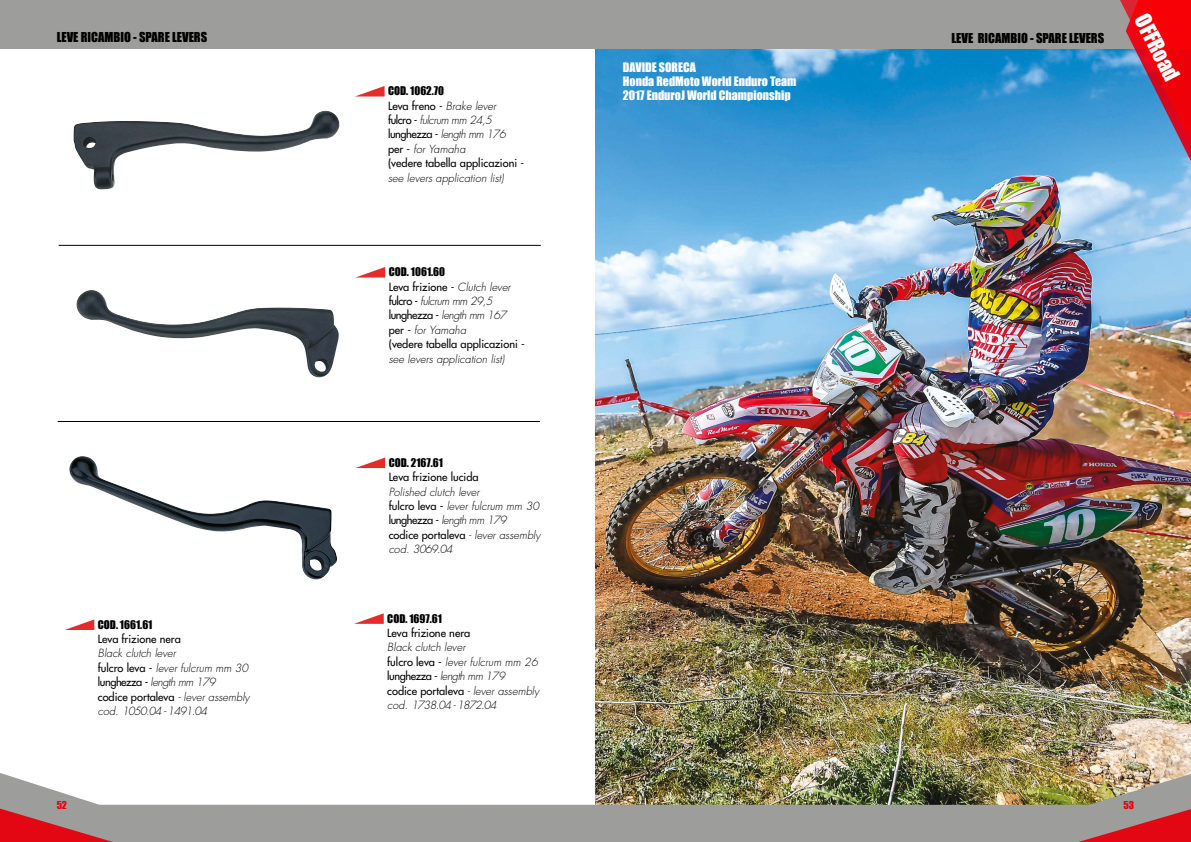
<style>
.page{position:relative;width:1191px;height:842px;background:#fff}
.page>*{position:absolute;margin:0;border:0;box-sizing:border-box;transform-origin:0 0}
.t1{font:20.8px "Impact";color:#fff}
.t2{font:12.6px "Impact";color:#000}
.t3{font:12px/14.4px "Impact";color:#fff}
.t4{font:italic 300 11px/14.4px "Futura";color:#000}
.t5{font:11px/14.4px "Futura";color:#000}
.t6{font:11px "Impact";color:#000}
.t7{font:10px "Impact";color:#e30613}
.s1{font-weight:300;font-style:italic}
.s2{font-weight:400;font-style:normal}
</style>
<div class="page">
<img style="left:595px;top:48px;width:596px;height:725px">
<div style="left:0;top:0;width:1191px;height:48px;background:#9d9d9c"></div>
<img style="left:0;top:773px;width:1191px;height:69px">
<svg style="left:0;top:808px;width:113px;height:34px"></svg>
<svg style="left:1115px;top:0;width:76px;height:178px"></svg>
<svg style="left:1078px;top:809px;width:113px;height:33px"></svg>
<img style="left:76px;top:290px;width:263px;height:87px">
<svg style="left:357px;top:267px;width:28px;height:10px"></svg>
<hr style="left:59px;top:245px;width:482px;height:1px;background:#000">
<img style="left:73px;top:111px;width:267px;height:79px">
<svg style="left:355px;top:86px;width:29px;height:11px"></svg>
<hr style="left:58px;top:421px;width:482px;height:1px;background:#000">
<img style="left:69px;top:456px;width:268px;height:124px">
<svg style="left:65px;top:619px;width:29px;height:11px"></svg>
<svg style="left:354px;top:613px;width:30px;height:11px"></svg>
<svg style="left:356px;top:457px;width:29px;height:11px"></svg>
<p class="t2" style="left:57px;top:27px;width:152px">LEVE RICAMBIO - SPARE LEVERS</p>
<p class="t2" style="left:951px;top:29px;width:154px">LEVE RICAMBIO - SPARE LEVERS</p>
<p class="t6" style="left:388px;top:82px;width:57px">COD. 1062.70</p>
<p class="t5" style="left:388px;top:98px;width:137px">Leva freno - <span class="s1">Brake lever<br></span>fulcro - <span class="s1">fulcrum mm 24,5 </span>lunghezza - <span class="s1">length mm 176 </span>per - <span class="s1">for Yamaha<br></span>(vedere tabella applicazioni -</p>
<p class="t4" style="left:388px;top:170px;width:117px">see levers application list)</p>
<p class="t3" style="left:623px;top:59px;width:175px">DAVIDE SORECA<br>Honda RedMoto World Enduro Team<br>2017 EnduroJ World Championship</p>
<h1 class="t1" style="left:1155px;top:8px;width:73px;rotate:63deg">OFFRoad</h1>
<p class="t6" style="left:389px;top:263px;width:58px">COD. 1061.60</p>
<p class="t5" style="left:389px;top:279px;width:137px">Leva frizione - <span class="s1">Clutch lever </span>fulcro - <span class="s1">fulcrum mm 29,5 </span>lunghezza - <span class="s1">length mm 167 </span>per - <span class="s1">for Yamaha<br></span>(vedere tabella applicazioni -</p>
<p class="t4" style="left:389px;top:351px;width:117px">see levers application list)</p>
<p class="t6" style="left:98px;top:616px;width:56px">COD. 1661.61</p>
<p class="t5" style="left:98px;top:632px;width:85px">Leva frizione nera</p>
<p class="t4" style="left:98px;top:646px;width:153px">Black clutch lever<br><span class="s2">fulcro leva -</span> lever fulcrum mm 30 <span class="s2">lunghezza -</span> length mm 179<br><span class="s2">codice portaleva</span> - lever assembly cod. 1050.04 - 1491.04</p>
<p class="t7" style="left:57px;top:798px;width:12px">52</p>
<p class="t6" style="left:389px;top:454px;width:56px">COD. 2167.61</p>
<p class="t5" style="left:389px;top:470px;width:91px">Leva frizione lucida</p>
<p class="t4" style="left:389px;top:484px;width:153px">Polished clutch lever<br><span class="s2">fulcro leva -</span> lever fulcrum mm 30 <span class="s2">lunghezza -</span> length mm 179<br><span class="s2">codice portaleva</span> - lever assembly cod. 3069.04</p>
<p class="t6" style="left:387px;top:610px;width:56px">COD. 1697.61</p>
<p class="t5" style="left:387px;top:625px;width:85px">Leva frizione nera</p>
<p class="t4" style="left:387px;top:640px;width:153px">Black clutch lever<br><span class="s2">fulcro leva -</span> lever fulcrum mm 26 <span class="s2">lunghezza -</span> length mm 179<br><span class="s2">codice portaleva</span> - lever assembly cod. 1738.04 - 1872.04</p>
<p class="t7" style="left:1123px;top:798px;width:12px">53</p>
</div>
